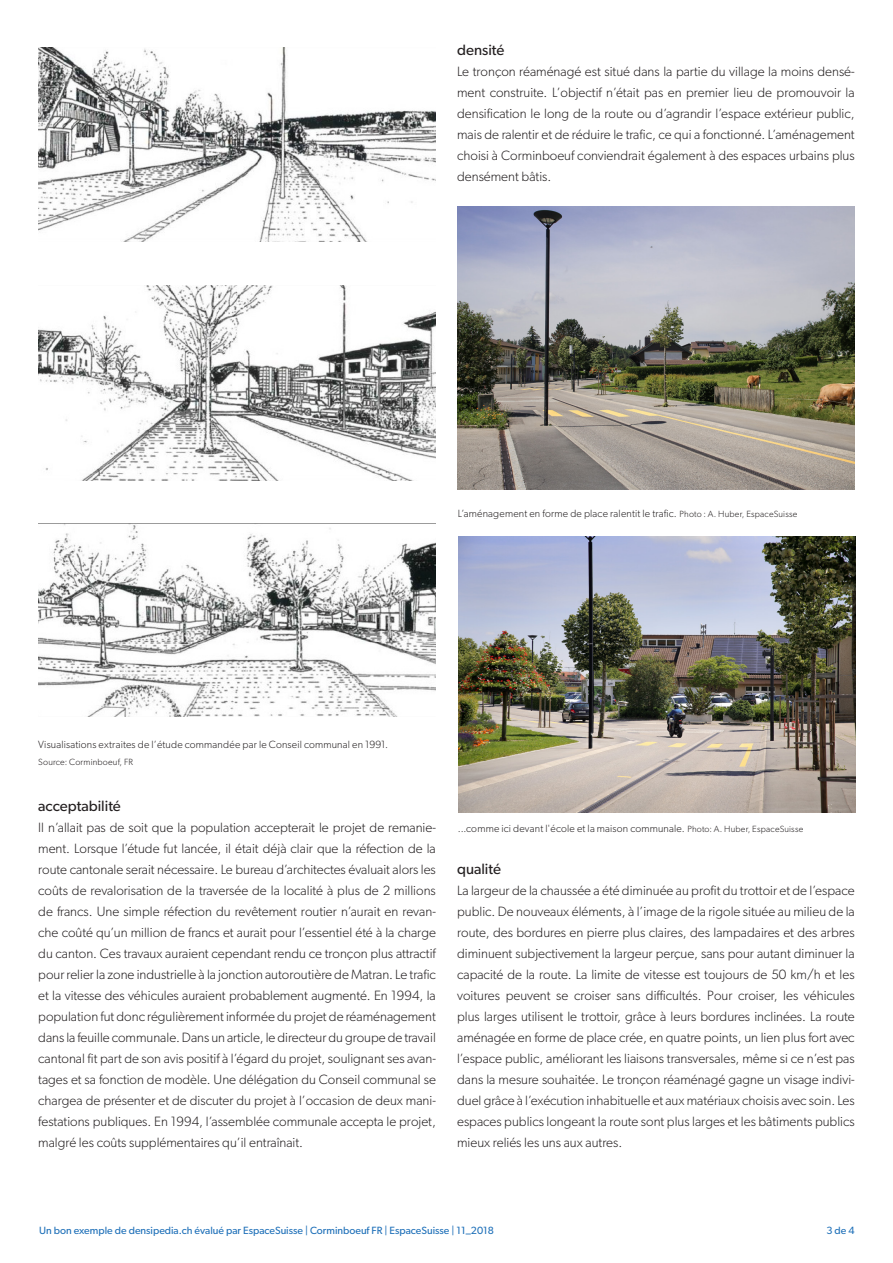
<style>
.page{position:relative;width:893px;height:1263px;background:#fff}
.page>*{position:absolute;margin:0;border:0;box-sizing:border-box;transform-origin:0 0}
.Untertitel{font:15px "Gibson";color:#231f20}
.Lauftext_Blocksatz{font:300 13.5px/21px "Gibson";color:#231f20;text-align:justify}
.Legenden{font:300 10.5px "Gibson";letter-spacing:.015em;color:#231f20}
.t1{font:10.5px "Gibson";color:#1d6fb8}
.Legenden-2{font:300 9px "Gibson";letter-spacing:.02em;color:#231f20}
.s1{font-size:9px}
</style>
<div class="page">
<img style="left:458px;top:206px;width:397px;height:283px">
<img style="left:458px;top:537px;width:397px;height:275px">
<img style="left:38px;top:48px;width:398px;height:194px">
<img style="left:38px;top:285px;width:398px;height:195px">
<img style="left:38px;top:524px;width:398px;height:193px">
<p class="Untertitel" style="left:457px;top:41px;width:49px">densité</p>
<p class="Lauftext_Blocksatz" style="left:457px;top:61px;width:399px">Le tronçon réaménagé est situé dans la partie du village la moins densé&shy;ment construite. L’objectif n’était pas en premier lieu de promouvoir la densification le long de la route ou d’agrandir l’espace extérieur public, mais de ralentir et de réduire le trafic, ce qui a fonctionné. L’aménagement choisi à Corminboeuf conviendrait également à des espaces urbains plus densément bâtis.</p>
<p class="Legenden" style="left:458px;top:507px;width:341px">L’aménagement en forme de place ralentit le trafic. <span class="s1">Photo : A. Huber, EspaceSuisse</span></p>
<p class="Legenden" style="left:38px;top:738px;width:351px">Visualisations extraites de l’étude commandée par le Conseil communal en 1991.</p>
<p class="Legenden-2" style="left:38px;top:756px;width:96px">Source: Corminboeuf, FR</p>
<p class="Untertitel" style="left:38px;top:797px;width:84px">acceptabilité</p>
<p class="Lauftext_Blocksatz" style="left:38px;top:817px;width:399px">Il n’allait pas de soit que la population accepterait le projet de remanie&shy;ment. Lorsque l’étude fut lancée, il était déjà clair que la réfection de la route cantonale serait nécessaire. Le bureau d’architectes évaluait alors les coûts de revalorisation de la traversée de la localité à plus de 2 millions de francs. Une simple réfection du revêtement routier n’aurait en revan&shy;che coûté qu’un million de francs et aurait pour l’essentiel été à la charge du canton. Ces travaux auraient cependant rendu ce tronçon plus attractif pour relier la zone industrielle à la jonction autoroutière de Matran. Le trafic et la vitesse des véhicules auraient probablement augmenté. En 1994, la population fut donc régulièrement informée du projet de réaménagement dans la feuille communale. Dans un article, le directeur du groupe de travail cantonal fit part de son avis positif à l’égard du projet, soulignant ses avan&shy;tages et sa fonction de modèle. Une délégation du Conseil communal se chargea de présenter et de discuter du projet à l’occasion de deux mani&shy;festations publiques. En 1994, l’assemblée communale accepta le projet, malgré les coûts supplémentaires qu’il entraînait.</p>
<p class="Legenden" style="left:458px;top:822px;width:347px">...comme ici devant l'école et la maison communale. <span class="s1">Photo: A. Huber, EspaceSuisse</span></p>
<p class="Untertitel" style="left:457px;top:860px;width:45px">qualité</p>
<p class="Lauftext_Blocksatz" style="left:457px;top:880px;width:399px">La largeur de la chaussée a été diminuée au profit du trottoir et de l’espace public. De nouveaux éléments, à l’image de la rigole située au milieu de la route, des bordures en pierre plus claires, des lampadaires et des arbres diminuent subjectivement la largeur perçue, sans pour autant diminuer la capacité de la route. La limite de vitesse est toujours de 50 km/h et les voitures peuvent se croiser sans difficultés. Pour croiser, les véhicules plus larges utilisent le trottoir, grâce à leurs bordures inclinées. La route aménagée en forme de place crée, en quatre points, un lien plus fort avec l’espace public, améliorant les liaisons transversales, même si ce n’est pas dans la mesure souhaitée. Le tronçon réaménagé gagne un visage indivi&shy;duel grâce à l’exécution inhabituelle et aux matériaux choisis avec soin. Les espaces publics longeant la route sont plus larges et les bâtiments publics mieux reliés les uns aux autres.</p>
<p class="t1" style="left:39px;top:1223px;width:456px">Un bon exemple de densipedia.ch évalué par EspaceSuisse | Corminboeuf FR | EspaceSuisse | 11_2018</p>
<p class="t1" style="left:826px;top:1223px;width:30px">3 de 4</p>
</div>
